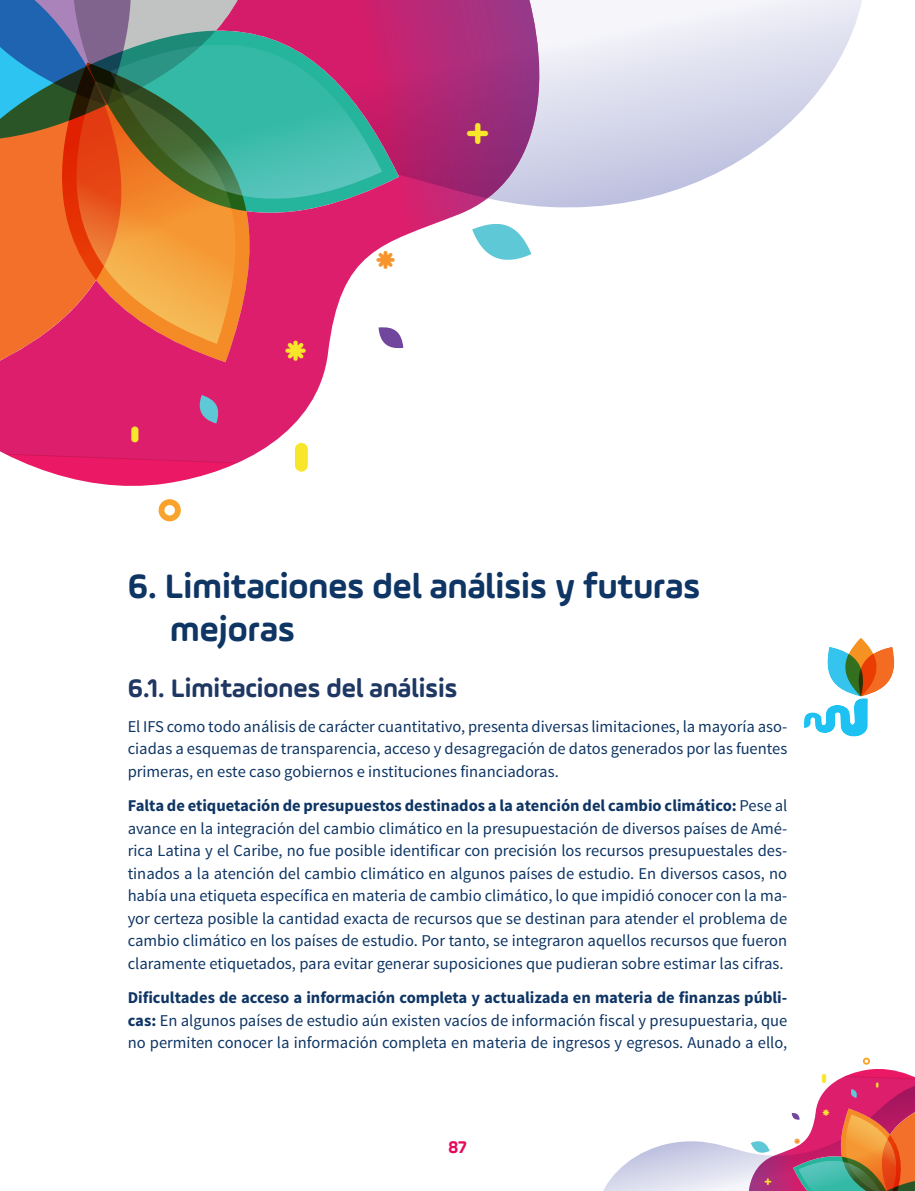
<style>
.page{position:relative;width:915px;height:1191px;background:#fff}
.page>*{position:absolute;margin:0;border:0;box-sizing:border-box;transform-origin:0 0}
.CAPITULOS{font:700 36px/42px "Ample Soft Pro";color:#0e3564}
._1_1{font:700 27px "Ample Soft Pro";color:#1f3763}
.t1{font:700 18px "Ample Soft Pro";color:#e5085c}
.t2{font:16.5px/22.5px "Source Sans Pro";color:#0e3564;text-align:justify}
.s1{font-weight:700}
</style>
<div class="page">
<svg style="left:55px;top:474px;width:153px;height:12px;fill:#eb1865"></svg>
<svg style="left:0;top:390px;width:318px;height:84px;background:#e23c7f"></svg>
<svg style="left:0;top:0;width:862px;height:390px"></svg>
<svg style="left:0;top:362px;width:399px;height:12px;fill:#dc1e6c"></svg>
<svg style="left:472px;top:217px;width:59px;height:50px"></svg>
<svg style="left:196px;top:395px;width:25px;height:28px"></svg>
<svg style="left:158px;top:499px;width:23px;height:22px"></svg>
<svg style="left:804px;top:638px;width:91px;height:98px"></svg>
<svg style="left:603px;top:1057px;width:311px;height:134px"></svg>
<svg style="left:295px;top:443px;width:13px;height:28px"></svg>
<svg style="left:131px;top:426px;width:8px;height:16px"></svg>
<svg style="left:467px;top:123px;width:21px;height:21px"></svg>
<svg style="left:0;top:0;width:403px;height:362px;background:#a8726c"></svg>
<p class="CAPITULOS" style="left:170px;top:564px;width:531px;text-indent:-43px">6. Limitaciones del análisis y futuras mejoras</p>
<p class="_1_1" style="left:128px;top:670px;width:331px">6.1. Limitaciones del análisis</p>
<p class="t2" style="left:128px;top:715px;width:661px">El IFS como todo análisis de carácter cuantitativo, presenta diversas limitaciones, la mayoría aso&shy;ciadas a esquemas de transparencia, acceso y desagregación de datos generados por las fuentes primeras, en este caso gobiernos e instituciones financiadoras.</p>
<p class="t2" style="left:128px;top:795px;width:661px"><span class="s1">Falta de etiquetación de presupuestos destinados a la atención del cambio climático:</span> Pese al avance en la integración del cambio climático en la presupuestación de diversos países de Amé&shy;rica Latina y el Caribe, no fue posible identificar con precisión los recursos presupuestales des&shy;tinados a la atención del cambio climático en algunos países de estudio. En diversos casos, no había una etiqueta específica en materia de cambio climático, lo que impidió conocer con la ma&shy;yor certeza posible la cantidad exacta de recursos que se destinan para atender el problema de cambio climático en los países de estudio. Por tanto, se integraron aquellos recursos que fueron claramente etiquetados, para evitar generar suposiciones que pudieran sobre estimar las cifras.</p>
<p class="t2" style="left:128px;top:986px;width:661px"><span class="s1">Dificultades de acceso a información completa y actualizada en materia de finanzas públi&shy;cas:</span> En algunos países de estudio aún existen vacíos de información fiscal y presupuestaria, que no permiten conocer la información completa en materia de ingresos y egresos. Aunado a ello,</p>
<p class="t1" style="left:448px;top:1134px;width:20px">87</p>
</div>
